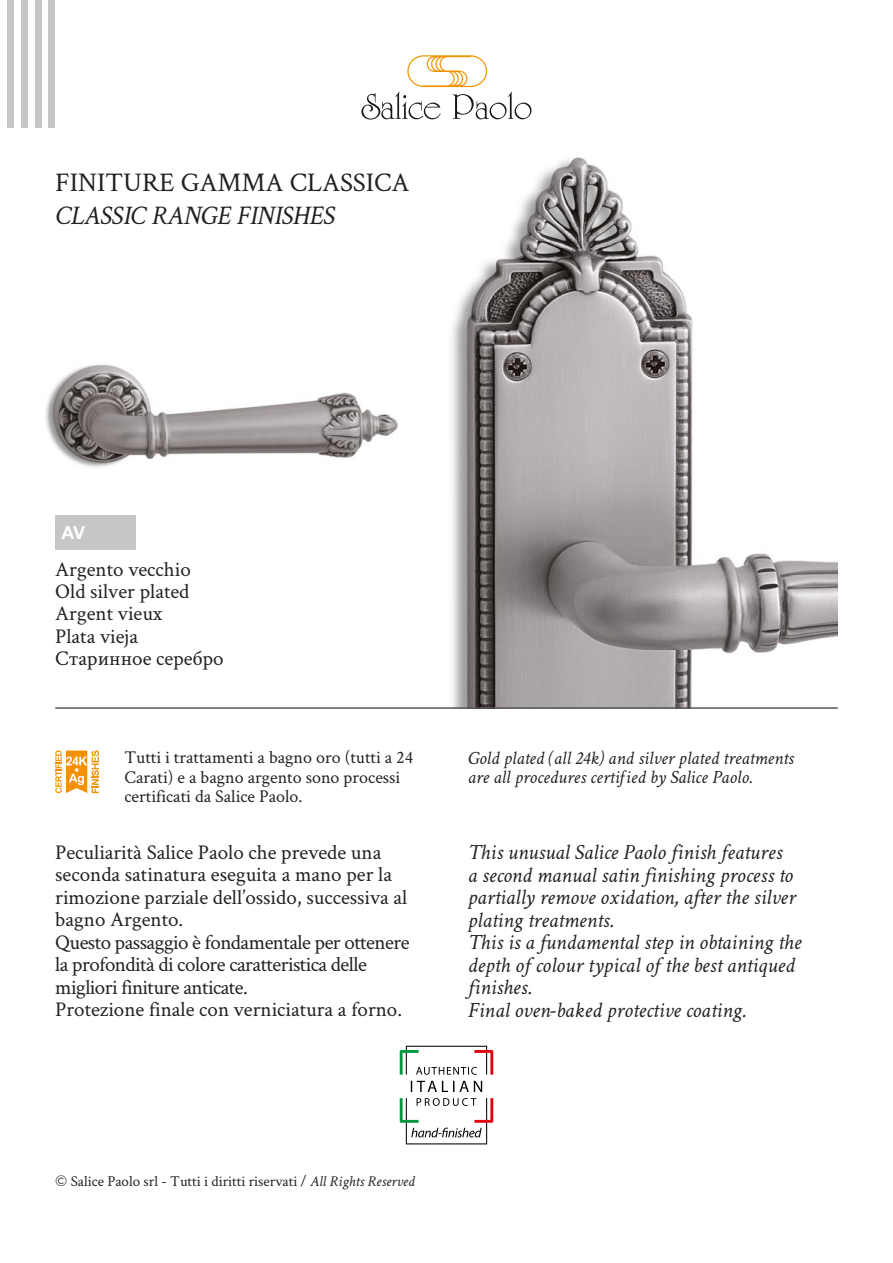
<style>
.page{position:relative;width:893px;height:1263px;background:#fff}
.page>*{position:absolute;margin:0;border:0;box-sizing:border-box;transform-origin:0 0}
.t1{font:27px "Crimson Text";color:#232020}
.t2{font:italic 27px "Crimson Text";color:#232020}
.t3{font:italic 21.75px/22.5px "Crimson Text";color:#232020}
.t4{font:21px/22.5px "Crimson Text";color:#232020}
.t5{font:italic 18.75px/19.5px "Crimson Text";color:#232020}
.t6{font:18px/19.5px "Crimson Text";color:#232020}
.t7{font:700 18px "Arial";color:#fff}
.t8{font:15px "Crimson Text";color:#232020}
.s1{font-family:"Montserrat"}
.s2{font-style:italic}
</style>
<div class="page">
<svg style="left:361px;top:55px;width:170px;height:65px"></svg>
<svg style="left:400px;top:1046px;width:93px;height:29px"></svg>
<svg style="left:411px;top:1081px;width:71px;height:11px"></svg>
<svg style="left:400px;top:1098px;width:93px;height:46px"></svg>
<div style="left:7px;top:0;width:7px;height:128px;background:#c5c6c6"></div>
<div style="left:21px;top:0;width:7px;height:128px;background:#c5c6c6"></div>
<div style="left:35px;top:0;width:6px;height:128px;background:#c5c6c6"></div>
<div style="left:48px;top:0;width:7px;height:128px;background:#c5c6c6"></div>
<img style="left:452px;top:157px;width:386px;height:550px">
<img style="left:45px;top:365px;width:353px;height:102px">
<svg style="left:55px;top:750px;width:44px;height:43px"></svg>
<div style="left:55px;top:515px;width:81px;height:34px;background:#c5c6c6"></div>
<hr style="left:55px;top:707px;width:783px;height:2px;background:#565656">
<p class="t1" style="left:55px;top:164px;width:356px">Finiture Gamma Classica</p>
<p class="t2" style="left:55px;top:200px;width:280px">Classic range finishes</p>
<p class="t7" style="left:62px;top:520px;width:25px">AV</p>
<p class="t4" style="left:55px;top:557px;width:170px">Argento vecchio<br>Old silver plated<br>Argent vieux<br>Plata vieja<br>Cтapиннoe cepeбpo</p>
<p class="t6" style="left:125px;top:747px;width:290px">Tutti i trattamenti a bagno oro (tutti a 24<br>Carati) e a bagno argento sono processi certificati da Salice Paolo.</p>
<p class="t5" style="left:468px;top:748px;width:328px">Gold plated (all 24k) and silver plated treatments are all procedures certified by Salice Paolo.</p>
<p class="t4" style="left:55px;top:840px;width:356px">Peculiarità Salice Paolo che prevede una seconda satinatura eseguita a mano per la rimozione parziale dell’ossido, successiva al bagno Argento.<br>Questo passaggio è fondamentale per ottenere la profondità di colore caratteristica delle migliori finiture anticate.<br>Protezione finale con verniciatura a forno.</p>
<p class="t3" style="left:468px;top:841px;width:336px">This unusual Salice Paolo finish features<br>a second manual satin finishing process to partially remove oxidation, after the silver plating treatments.<br>This is a fundamental step in obtaining the depth of colour typical of the best antiqued finishes.<br>Final oven-baked protective coating.</p>
<p class="t8" style="left:55px;top:1171px;width:361px"><span class="s1">©</span> Salice Paolo srl - Tutti i diritti riservati / <span class="s2">All Rights Reserved</span></p>
</div>
